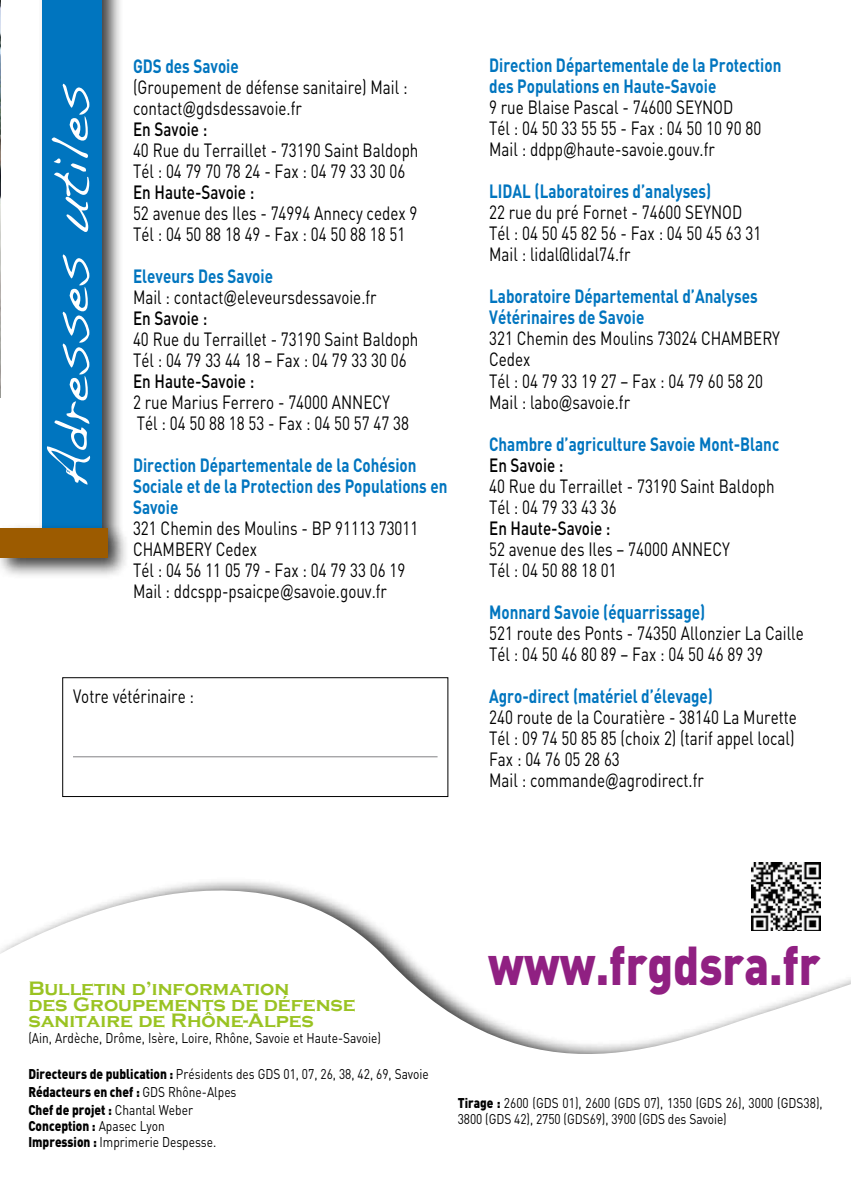
<style>
.page{position:relative;width:851px;height:1191px;background:#fff}
.page>*{position:absolute;margin:0;border:0;box-sizing:border-box;transform-origin:0 0}
.t1{font:900 54px "DIN";color:#902082;scale:.85 1}
.t2{font:52px "Handwriting Dakota";letter-spacing:-.005em;color:#fff}
.t3{font:700 20px/16px "Copperplate Gothic";color:#9ac322}
.t4{font:19px/21px "DIN";color:#000;scale:.8 1}
.t5{font:700 19px/21px "DIN";color:#0075bf;scale:.8 1}
.t6{font:500 19px "DIN";color:#000;scale:.8 1}
.t7{font:14px/18px "DIN";color:#000;scale:.85 1}
.s1{font-family:"Formata"}
.s2{font-weight:500}
.s3{font-weight:700;color:#0075bf}
.s4{font-weight:900}
</style>
<div class="page">
<svg style="left:0;top:862px;width:850px;height:192px"></svg>
<div style="left:749px;top:862px;width:71px;height:68px;background:#fff"></div>
<img style="left:751px;top:862px;width:69px;height:68px">
<hr style="left:73px;top:756px;width:364px;height:1px;background:#828184">
<div style="left:62px;top:677px;width:386px;height:120px;border:1px solid #000"></div>
<img style="left:0;top:0;width:1px;height:398px">
<div style="left:38px;top:0;width:86px;height:555px;background:#000;opacity:.75"></div>
<div style="left:43px;top:0;width:59px;height:534px;background:#0075bf"></div>
<div style="left:0;top:523px;width:129px;height:56px;background:#000;opacity:.75"></div>
<div style="left:0;top:528px;width:107px;height:29px;background:#9c5b00"></div>
<h2 class="t2" style="left:40px;top:488px;width:406px;rotate:-90deg">Adresses utiles</h2>
<p class="t5" style="left:133px;top:54px;width:134px">GDS des Savoie</p>
<p class="t4" style="left:133px;top:76px;width:344px">(Groupement de défense sanitaire) Mail : contact<span class="s1">@</span>gdsdessavoie.fr<br><span class="s2">En Savoie :</span></p>
<p class="t4" style="left:133px;top:139px;width:358px">40 Rue du Terraillet - 73190 Saint Baldoph<br>Tél : 04 79 70 78 24 - Fax : 04 79 33 30 06</p>
<p class="t6" style="left:133px;top:179px;width:153px">En Haute-Savoie :</p>
<p class="t4" style="left:133px;top:202px;width:357px">52 avenue des Iles - 74994 Annecy cedex 9<br>Tél : 04 50 88 18 49 - Fax : 04 50 88 18 51</p>
<p class="t4" style="left:133px;top:265px;width:306px"><span class="s3">Eleveurs Des Savoie<br></span>Mail : contact<span class="s1">@</span>eleveursdessavoie.fr<br><span class="s2">En Savoie :</span></p>
<p class="t4" style="left:133px;top:328px;width:358px">40 Rue du Terraillet - 73190 Saint Baldoph<br>Tél : 04 79 33 44 18 – Fax : 04 79 33 30 06</p>
<p class="t6" style="left:133px;top:368px;width:153px">En Haute-Savoie :</p>
<p class="t4" style="left:133px;top:391px;width:346px">2 rue Marius Ferrero - 74000 ANNECY<br>Tél : 04 50 88 18 53 - Fax : 04 50 57 47 38</p>
<p class="t5" style="left:133px;top:453px;width:394px">Direction Départementale de la Cohésion<br>Sociale et de la Protection des Populations en<br>Savoie</p>
<p class="t4" style="left:133px;top:517px;width:358px">321 Chemin des Moulins - BP 91113 73011<br>CHAMBERY Cedex<br>Tél : 04 56 11 05 79 - Fax : 04 79 33 06 19<br>Mail : ddcspp-psaicpe<span class="s1">@</span>savoie.gouv.fr</p>
<p class="t4" style="left:73px;top:686px;width:153px">Votre vétérinaire :</p>
<p class="t5" style="left:489px;top:54px;width:367px">Direction Départementale de la Protection des Populations en Haute-Savoie</p>
<p class="t4" style="left:489px;top:97px;width:342px">9 rue Blaise Pascal - 74600 SEYNOD<br>Tél : 04 50 33 55 55 - Fax : 04 50 10 90 80<br>Mail : ddpp<span class="s1">@</span>haute-savoie.gouv.fr</p>
<p class="t5" style="left:489px;top:180px;width:279px">LIDAL (Laboratoires d’analyses)</p>
<p class="t4" style="left:489px;top:202px;width:342px">22 rue du pré Fornet - 74600 SEYNOD<br>Tél : 04 50 45 82 56 - Fax : 04 50 45 63 31<br>Mail : lidal@lidal74.fr</p>
<p class="t5" style="left:489px;top:285px;width:337px">Laboratoire Départemental d’Analyses<br>Vétérinaires de Savoie</p>
<p class="t4" style="left:489px;top:328px;width:365px">321 Chemin des Moulins 73024 CHAMBERY<br>Cedex<br>Tél : 04 79 33 19 27 – Fax : 04 79 60 58 20<br>Mail : labo<span class="s1">@</span>savoie.fr</p>
<p class="t5" style="left:489px;top:432px;width:364px">Chambre d’agriculture Savoie Mont-Blanc</p>
<p class="t6" style="left:489px;top:452px;width:94px">En Savoie :</p>
<p class="t4" style="left:489px;top:475px;width:358px">40 Rue du Terraillet - 73190 Saint Baldoph<br>Tél : 04 79 33 43 36</p>
<p class="t6" style="left:489px;top:515px;width:153px">En Haute-Savoie :</p>
<p class="t4" style="left:489px;top:538px;width:302px">52 avenue des Iles – 74000 ANNECY<br>Tél : 04 50 88 18 01</p>
<p class="t5" style="left:489px;top:600px;width:271px">Monnard Savoie (équarrissage)</p>
<p class="t4" style="left:489px;top:622px;width:395px">521 route des Ponts - 74350 Allonzier La Caille<br>Tél : 04 50 46 80 89 – Fax : 04 50 46 89 39</p>
<p class="t5" style="left:489px;top:684px;width:281px">Agro-direct (matériel d’élevage)</p>
<p class="t4" style="left:489px;top:706px;width:386px">240 route de la Couratière - 38140 La Murette Tél : 09 74 50 85 85 (choix 2) (tarif appel local)<br>Fax : 04 76 05 28 63<br>Mail : commande<span class="s1">@</span>agrodirect.fr</p>
<p class="t3" style="left:28px;top:980px;width:329px">Bulletin d’information<br>des Groupements de défense sanitaire de Rhône-Alpes</p>
<p class="t7" style="left:28px;top:1028px;width:416px">(Ain, Ardèche, Drôme, Isère, Loire, Rhône, Savoie et Haute-Savoie)</p>
<p class="t7" style="left:28px;top:1064px;width:472px"><span class="s4">Directeurs de publication :</span> Présidents des GDS 01, 07, 26, 38, 42, 69, Savoie<br><span class="s4">Rédacteurs en chef :</span> GDS Rhône-Alpes<br><span class="s4">Chef de projet :</span> Chantal Weber</p>
<p class="t7" style="left:28px;top:1117px;width:223px;line-height:16px"><span class="s4">Conception :</span> Apasec Lyon<br><span class="s4">Impression :</span> Imprimerie Despesse.</p>
<h1 class="t1" style="left:488px;top:929px;width:392px">www.frgdsra.fr</h1>
<p class="t7" style="left:457px;top:1094px;width:431px;line-height:16px"><span class="s4">Tirage :</span> 2600 (GDS 01), 2600 (GDS 07), 1350 (GDS 26), 3000 (GDS38),<br>3800 (GDS 42), 2750 (GDS69), 3900 (GDS des Savoie)</p>
</div>
